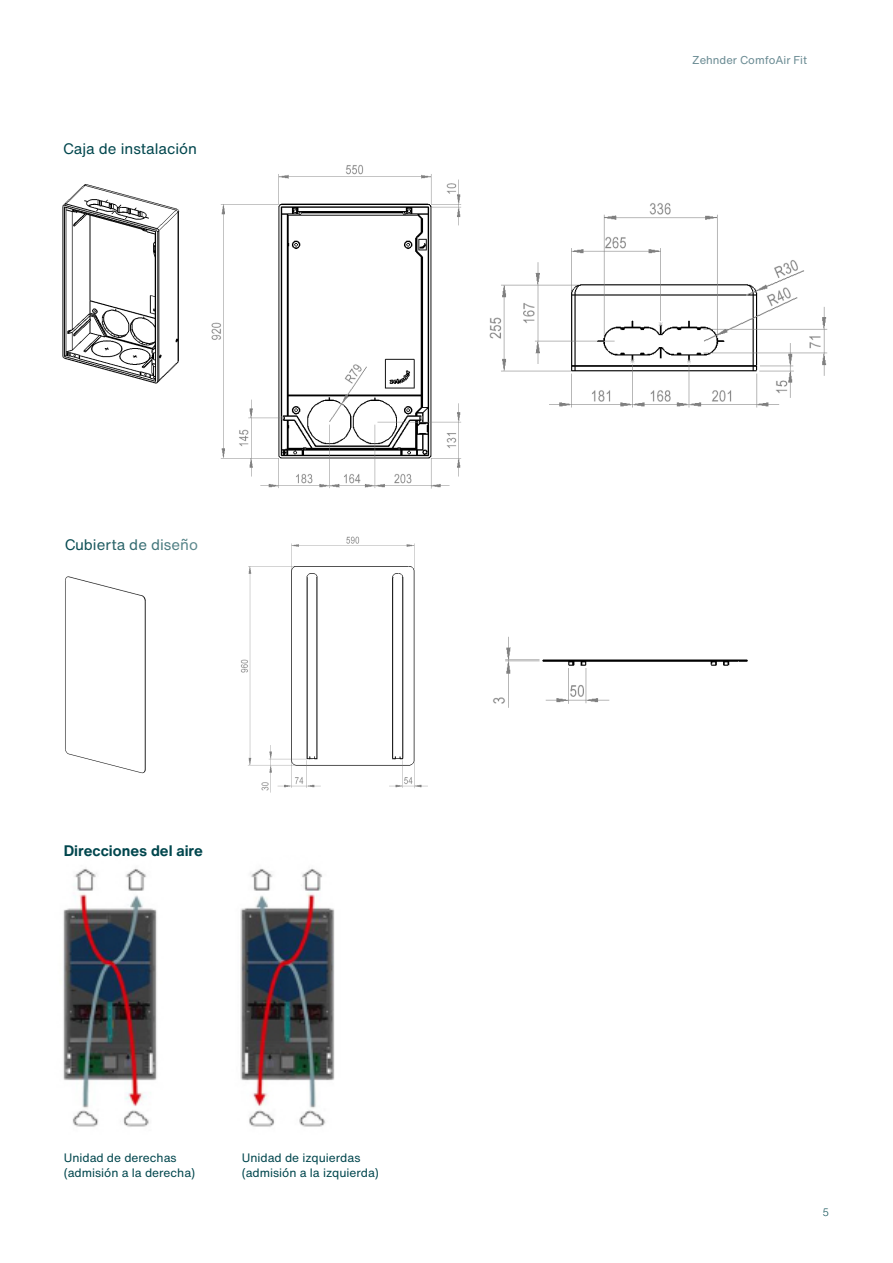
<style>
.page{position:relative;width:893px;height:1263px;background:#fff}
.page>*{position:absolute;margin:0;border:0;box-sizing:border-box;transform-origin:0 0}
.Copy_Text{font:15px "Helvetica Now Text";color:#00464d}
.Copy_Text-2{font:700 15px "Helvetica Now Text";color:#00464d}
.t1{font:12px/15px "Helvetica Now Text";color:#00464d}
.t2{font:11.25px "Helvetica Now Text";color:#6a8b93}
.t3{font:300 10.5px "Helvetica Now Text";color:#00464d}
</style>
<div class="page">
<img style="left:241px;top:536px;width:187px;height:257px">
<img style="left:493px;top:636px;width:255px;height:72px">
<img style="left:65px;top:576px;width:81px;height:197px">
<img style="left:62px;top:184px;width:118px;height:200px">
<img style="left:489px;top:203px;width:339px;height:205px">
<img style="left:211px;top:164px;width:251px;height:325px">
<img style="left:60px;top:868px;width:97px;height:259px">
<img style="left:240px;top:868px;width:95px;height:259px">
<p class="Copy_Text" style="left:63px;top:137px;width:136px">Caja de instalación</p>
<p class="Copy_Text" style="left:64px;top:533px;width:135px">Cubierta de diseño</p>
<p class="Copy_Text-2" style="left:64px;top:839px;width:141px">Direcciones del aire</p>
<p class="t1" style="left:64px;top:1150px;width:133px">Unidad de derechas (admisión a la derecha)</p>
<p class="t1" style="left:242px;top:1150px;width:139px">Unidad de izquierdas (admisión a la izquierda)</p>
<p class="t2" style="left:692px;top:51px;width:116px">Zehnder ComfoAir Fit</p>
<p class="t3" style="left:822px;top:1204px;width:8px">5</p>
</div>
